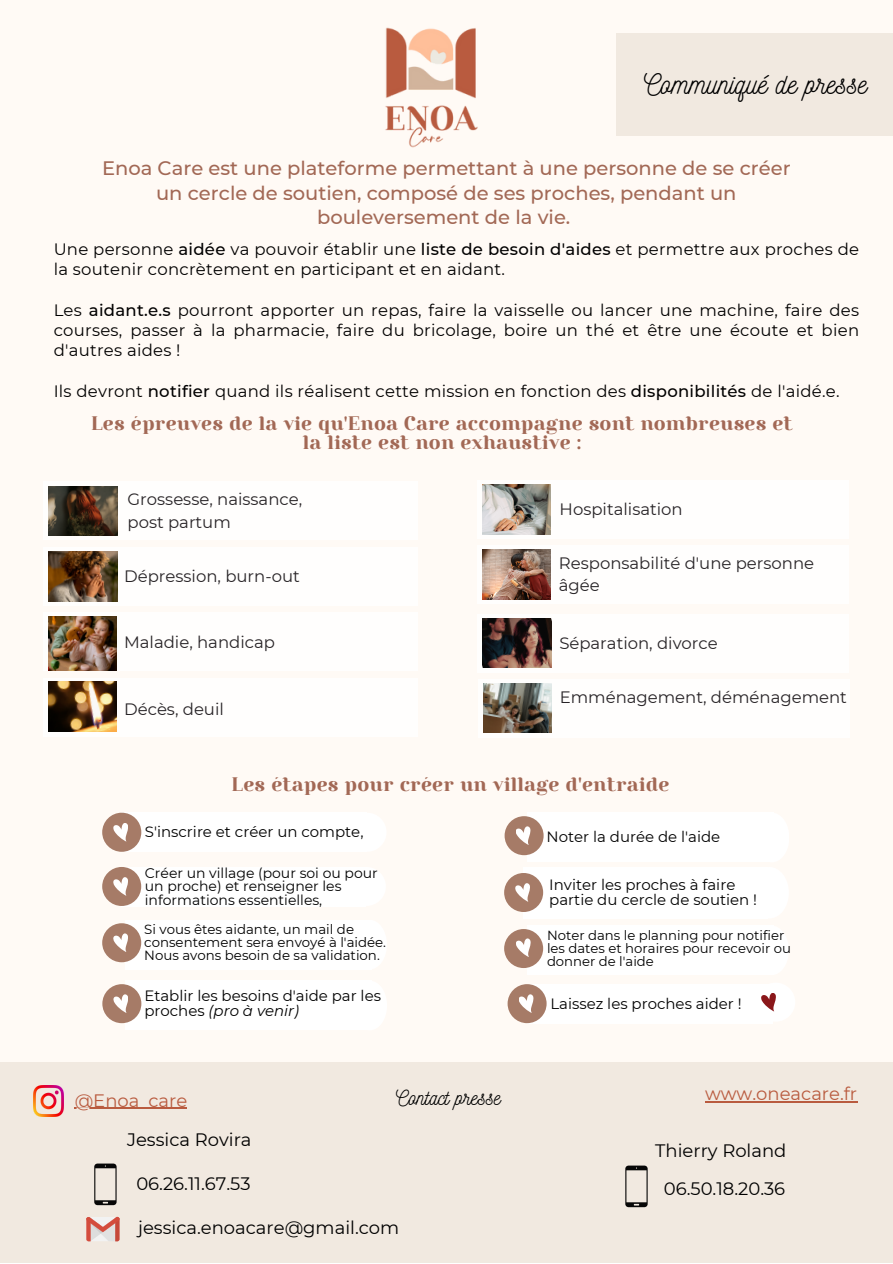
<style>
.page{position:relative;width:893px;height:1264px;background:#fff}
.page>*{position:absolute;margin:0;border:0;box-sizing:border-box;transform-origin:0 0}
.t1{font:28.5px "Nickainley";color:#000}
.t2{font:21px "Nickainley";color:#000}
.t3{font:500 19.5px/24.8px "Montserrat";color:#a26855;text-align:center}
.t4{font:19.5px/19px "Rosmatika";color:#a26855;text-align:center}
.t5{font:18px "Montserrat";color:#000}
.t6{font:18px "Montserrat";color:#b95b3f}
.t7{font:16.5px/20.2px "Montserrat";letter-spacing:.015em;color:#000}
.t8{font:16.5px/22.5px "Montserrat";color:#282427}
.t9{font:15px/14.5px "Montserrat";color:#000}
.t10{font:13.95px/13.6px "Montserrat";color:#000}
.t11{font:13.35px/13px "Montserrat";color:#000}
.t12{font:13.2px/12.9px "Montserrat";color:#000}
.s1{font-weight:500}
.s2{font-style:italic}
</style>
<div class="page">
<div style="left:0;top:0;width:892px;height:1262px;background:#fffaf5"></div>
<div style="left:616px;top:34px;width:276px;height:102px;background:#f1e9e0"></div>
<div style="left:0;top:1061px;width:892px;height:201px;background:#f1e9e0"></div>
<img style="left:33px;top:1085px;width:30px;height:31px">
<svg style="left:86px;top:1216px;width:34px;height:25px"></svg>
<svg style="left:94px;top:1163px;width:23px;height:42px"></svg>
<div style="left:43px;top:547px;width:375px;height:58px;background:#fff"></div>
<div style="left:43px;top:612px;width:375px;height:59px;background:#fff"></div>
<div style="left:43px;top:481px;width:375px;height:59px;background:#fff"></div>
<img style="left:48px;top:551px;width:69px;height:50px">
<img style="left:48px;top:616px;width:69px;height:54px">
<img style="left:48px;top:486px;width:69px;height:49px">
<div style="left:43px;top:678px;width:375px;height:58px;background:#fff"></div>
<img style="left:48px;top:681px;width:69px;height:50px">
<div style="left:477px;top:480px;width:371px;height:58px;background:#fff"></div>
<div style="left:478px;top:678px;width:371px;height:59px;background:#fff"></div>
<div style="left:477px;top:614px;width:371px;height:58px;background:#fff"></div>
<img style="left:482px;top:484px;width:69px;height:50px">
<img style="left:483px;top:683px;width:68px;height:49px">
<img style="left:482px;top:618px;width:69px;height:50px">
<div style="left:477px;top:545px;width:371px;height:58px;background:#fff"></div>
<img style="left:483px;top:550px;width:67px;height:49px">
<svg style="left:625px;top:1165px;width:22px;height:42px"></svg>
<img style="left:385px;top:27px;width:93px;height:121px">
<hr style="left:75px;top:1107px;width:112px;height:1px;background:#b95b3f">
<hr style="left:705px;top:1101px;width:152px;height:1px;background:#b95b3f">
<div style="left:122px;top:867px;width:244px;height:39px;background:#fff"></div>
<div style="left:102px;top:867px;width:39px;height:39px;background:#a67b67;border-radius:50%"></div>
<svg style="left:113px;top:877px;width:15px;height:18px"></svg>
<div style="left:347px;top:867px;width:39px;height:39px;background:#fff;border-radius:50%"></div>
<div style="left:522px;top:867px;width:245px;height:51px;background:#fff"></div>
<div style="left:749px;top:867px;width:39px;height:51px;background:#fff;border-radius:50%"></div>
<div style="left:527px;top:984px;width:245px;height:39px;background:#fff"></div>
<div style="left:507px;top:984px;width:39px;height:39px;background:#a67b67;border-radius:50%"></div>
<svg style="left:519px;top:994px;width:14px;height:18px"></svg>
<div style="left:756px;top:982px;width:39px;height:39px;background:#fff;border-radius:50%"></div>
<div style="left:122px;top:812px;width:245px;height:40px;background:#fff"></div>
<div style="left:102px;top:812px;width:39px;height:39px;background:#a67b67;border-radius:50%"></div>
<svg style="left:113px;top:823px;width:15px;height:18px"></svg>
<div style="left:347px;top:812px;width:39px;height:39px;background:#fff;border-radius:50%"></div>
<div style="left:754px;top:925px;width:34px;height:50px;background:#fff;border-radius:50%"></div>
<div style="left:527px;top:925px;width:246px;height:50px;background:#fff"></div>
<div style="left:504px;top:873px;width:39px;height:39px;background:#a67b67;border-radius:50%"></div>
<svg style="left:515px;top:883px;width:15px;height:18px"></svg>
<div style="left:504px;top:929px;width:39px;height:39px;background:#a67b67;border-radius:50%"></div>
<svg style="left:516px;top:938px;width:14px;height:19px"></svg>
<div style="left:352px;top:980px;width:35px;height:50px;background:#fff;border-radius:50%"></div>
<div style="left:125px;top:980px;width:247px;height:50px;background:#fff"></div>
<div style="left:102px;top:984px;width:39px;height:39px;background:#a67b67;border-radius:50%"></div>
<svg style="left:113px;top:994px;width:15px;height:19px"></svg>
<div style="left:754px;top:812px;width:35px;height:50px;background:#fff;border-radius:50%"></div>
<div style="left:527px;top:812px;width:247px;height:50px;background:#fff"></div>
<div style="left:504px;top:816px;width:39px;height:39px;background:#a67b67;border-radius:50%"></div>
<svg style="left:516px;top:826px;width:14px;height:19px"></svg>
<div style="left:352px;top:919px;width:35px;height:50px;background:#fff;border-radius:50%"></div>
<div style="left:125px;top:919px;width:246px;height:50px;background:#fff"></div>
<div style="left:102px;top:923px;width:39px;height:39px;background:#a67b67;border-radius:50%"></div>
<svg style="left:113px;top:933px;width:15px;height:19px"></svg>
<svg style="left:761px;top:993px;width:14px;height:18px"></svg>
<p class="t1" style="left:644px;top:66px;width:224px">Communiqué de presse</p>
<p class="t3" style="left:102px;top:155px;width:690px">Enoa Care est une plateforme permettant à une personne de se créer un cercle de soutien, composé de ses proches, pendant un bouleversement de la vie.</p>
<p class="t7" style="left:54px;top:239px;width:806px">Une personne <span class="s1">aidée</span> va pouvoir établir une <span class="s1">liste de besoin d'aides</span> et permettre aux proches de la soutenir concrètement en participant et en aidant.</p>
<p class="t7" style="left:54px;top:299px;width:806px;text-align:justify">Les <span class="s1">aidant.e.s</span> pourront apporter un repas, faire la vaisselle ou lancer une machine, faire des courses, passer à la pharmacie, faire du bricolage, boire un thé et être une écoute et bien d'autres aides !</p>
<p class="t7" style="left:54px;top:380px;width:787px">Ils devront <span class="s1">notifier</span> quand ils réalisent cette mission en fonction des <span class="s1">disponibilités</span> de l'aidé.e.</p>
<p class="t4" style="left:91px;top:415px;width:703px">Les épreuves de la vie qu'Enoa Care accompagne sont nombreuses et la liste est non exhaustive :</p>
<p class="t8" style="left:127px;top:488px;width:176px">Grossesse, naissance,</p>
<p class="t8" style="left:127px;top:510px;width:105px">post partum</p>
<p class="t8" style="left:124px;top:564px;width:177px">Dépression, burn-out</p>
<p class="t8" style="left:124px;top:630px;width:152px">Maladie, handicap</p>
<p class="t8" style="left:124px;top:697px;width:101px">Décès, deuil</p>
<p class="t8" style="left:559px;top:497px;width:125px">Hospitalisation</p>
<p class="t8" style="left:559px;top:551px;width:257px">Responsabilité d'une personne âgée</p>
<p class="t8" style="left:559px;top:631px;width:160px">Séparation, divorce</p>
<p class="t8" style="left:559px;top:686px;width:289px">Emménagement, déménagement</p>
<p class="t4" style="left:232px;top:776px;width:439px">Les étapes pour créer un village d'entraide</p>
<p class="t9" style="left:145px;top:824px;width:220px">S'inscrire et créer un compte,</p>
<p class="t9" style="left:546px;top:829px;width:175px">Noter la durée de l'aide</p>
<p class="t10" style="left:145px;top:865px;width:234px">Créer un village (pour soi ou pour un proche) et renseigner les informations essentielles,</p>
<p class="t9" style="left:549px;top:877px;width:209px">Inviter les proches à faire partie du cercle de soutien !</p>
<p class="t11" style="left:144px;top:922px;width:243px">Si vous êtes aidante, un mail de consentement sera envoyé à l'aidée.<br>Nous avons besoin de sa validation.</p>
<p class="t9" style="left:144px;top:988px;width:238px">Etablir les besoins d'aide par les proches <span class="s2">(pro à venir)</span></p>
<p class="t6" style="left:75px;top:1089px;width:114px">@Enoa_care</p>
<p class="t5" style="left:127px;top:1128px;width:126px">Jessica Rovira</p>
<p class="t2" style="left:396px;top:1083px;width:106px">Contact presse</p>
<p class="t5" style="left:136px;top:1172px;width:116px">06.26.11.67.53</p>
<p class="t5" style="left:138px;top:1216px;width:263px">jessica.enoacare@gmail.com</p>
<p class="t12" style="left:547px;top:928px;width:245px">Noter dans le planning pour notifier les dates et horaires pour recevoir ou donner de l'aide</p>
<p class="t9" style="left:550px;top:996px;width:193px">Laissez les proches aider !</p>
<p class="t6" style="left:705px;top:1082px;width:154px">www.oneacare.fr</p>
<p class="t5" style="left:655px;top:1139px;width:133px">Thierry Roland</p>
<p class="t5" style="left:663px;top:1177px;width:123px">06.50.18.20.36</p>
</div>
